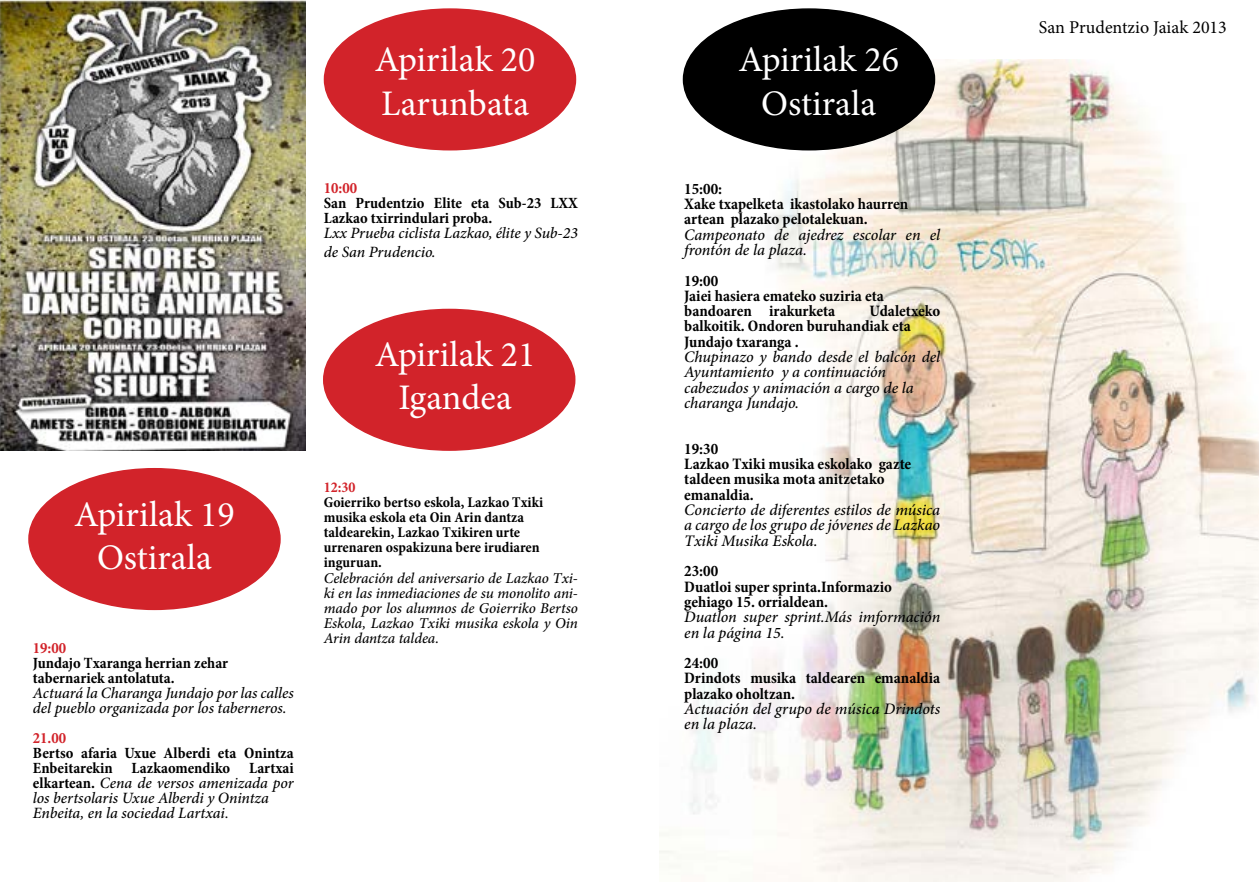
<style>
.page{position:relative;width:1259px;height:893px;background:#fff}
.page>*{position:absolute;margin:0;border:0;box-sizing:border-box;transform-origin:0 0}
.t1{font:36px/43.2px "Minion Pro";color:#fff;text-align:center}
.t2{font:18px "Minion Pro";color:#000}
.t3{font:700 condensed 16.05px/15.3px "Minion Pro";color:#000}
.t4{font:italic 500 16.05px/15.3px "Minion Pro";letter-spacing:-.005em;color:#000}
.t5{font:italic 500 15.75px/15px "Minion Pro";letter-spacing:-.005em;color:#000}
.t6{font:700 condensed 15.75px/15px "Minion Pro";color:#000}
.t7{font:700 condensed 15.75px "Minion Pro";color:#d2232a}
.t8{font:italic 500 15px/15px "Minion Pro";letter-spacing:-.005em;color:#000;text-align:justify}
.t9{font:700 condensed 15px/15px "Minion Pro";color:#000}
.t10{font:700 condensed 15px "Minion Pro";color:#d2232a}
.s1{font-weight:700;font-style:normal;font-stretch:condensed}
.s2{font-weight:400;font-style:normal}
</style>
<div class="page">
<img style="left:659px;top:60px;width:600px;height:822px">
<div style="left:324px;top:9px;width:251px;height:141px;background:#d2232a;border-radius:50%"></div>
<div style="left:324px;top:309px;width:251px;height:141px;background:#d2232a;border-radius:50%"></div>
<div style="left:683px;top:9px;width:251px;height:141px;background:#000;border-radius:50%"></div>
<img style="left:0;top:0;width:306px;height:451px">
<div style="left:29px;top:469px;width:251px;height:140px;background:#d2232a;border-radius:50%"></div>
<h1 class="t1" style="left:375px;top:38px;width:162px;text-align:left">Apirilak 20<br>Larunbata</h1>
<p class="t7" style="left:324px;top:178px;width:35px">10:00</p>
<p class="t6" style="left:324px;top:196px;width:256px">San Prudentzio Elite eta Sub-23 LXX<br>Lazkao txirrindulari proba.</p>
<p class="t5" style="left:324px;top:224px;width:256px;line-height:18.1px">Lxx Prueba ciclista Lazkao, élite y Sub-23 de San Prudencio.</p>
<h1 class="t1" style="left:74px;top:493px;width:162px">Apirilak 19<br>Ostirala</h1>
<p class="t7" style="left:33px;top:637px;width:35px">19:00</p>
<p class="t6" style="left:33px;top:655px;width:197px">Jundajo Txaranga herrian zehar tabernariek antolatuta.</p>
<p class="t5" style="left:33px;top:685px;width:262px">Actuará la Charanga Jundajo por las calles del pueblo organizada por los taberneros.</p>
<p class="t7" style="left:33px;top:727px;width:35px">21.00</p>
<p class="t5" style="left:33px;top:745px;width:262px"><span class="s1">Bertso afaria Uxue Alberdi eta Onintza Enbeitarekin Lazkaomendiko Lartxai elkartean.</span> Cena de versos amenizada por los bertsolaris Uxue Alberdi y Onintza Enbeita, en la sociedad Lartxai<span class="s2">.</span></p>
<h1 class="t1" style="left:375px;top:333px;width:162px">Apirilak 21<br>Igandea</h1>
<p class="t10" style="left:324px;top:477px;width:33px">12:30</p>
<p class="t9" style="left:324px;top:495px;width:221px">Goierriko bertso eskola, Lazkao Txiki musika eskola eta Oin Arin dantza taldearekin, Lazkao Txikiren urte urrenaren ospakizuna bere irudiaren inguruan.</p>
<p class="t8" style="left:324px;top:570px;width:256px">Celebración del aniversario de Lazkao Txi&shy;ki en las inmediaciones de su monolito ani&shy;mado por los alumnos de Goierriko Bertso Eskola, Lazkao Txiki musika eskola y Oin Arin dantza taldea.</p>
<h1 class="t1" style="left:738px;top:38px;width:162px">Apirilak 26<br>Ostirala</h1>
<p class="t3" style="left:684px;top:181px;width:225px">15:00:<br>Xake txapelketa ikastolako haurren artean plazako pelotalekuan.</p>
<p class="t4" style="left:684px;top:227px;width:257px">Campeonato de ajedrez escolar en el frontón de la plaza.</p>
<p class="t3" style="left:684px;top:273px;width:201px">19:00<br>Jaiei hasiera emateko suziria eta bandoaren irakurketa</p>
<p class="t3" style="left:684px;top:303px;width:257px;text-indent:185px">Udaletxeko balkoitik. Ondoren buruhandiak eta<br>Jundajo txaranga .</p>
<p class="t4" style="left:684px;top:349px;width:257px">Chupinazo y bando desde el balcón del<br>Ayuntamiento y a continuación cabezudos y animación a cargo de la charanga Jundajo.</p>
<p class="t3" style="left:684px;top:441px;width:228px">19:30<br>Lazkao Txiki musika eskolako gazte taldeen musika mota anitzetako emanaldia.</p>
<p class="t4" style="left:684px;top:502px;width:257px;text-align:justify">Concierto de diferentes estilos de música a cargo de los grupo de jóvenes de Lazkao Txiki Musika Eskola.</p>
<p class="t3" style="left:684px;top:563px;width:209px">23:00<br>Duatloi super sprinta.Informazio gehiago 15. orrialdean.</p>
<p class="t4" style="left:684px;top:609px;width:257px">Duatlon super sprint.Más imformación en la página 15.</p>
<p class="t3" style="left:684px;top:655px;width:257px">24:00<br>Drindots musika taldearen emanaldia plazako oholtzan.</p>
<p class="t4" style="left:684px;top:701px;width:257px">Actuación del grupo de música Drindots en la plaza.</p>
<p class="t2" style="left:1039px;top:16px;width:189px">San Prudentzio Jaiak 2013</p>
</div>
